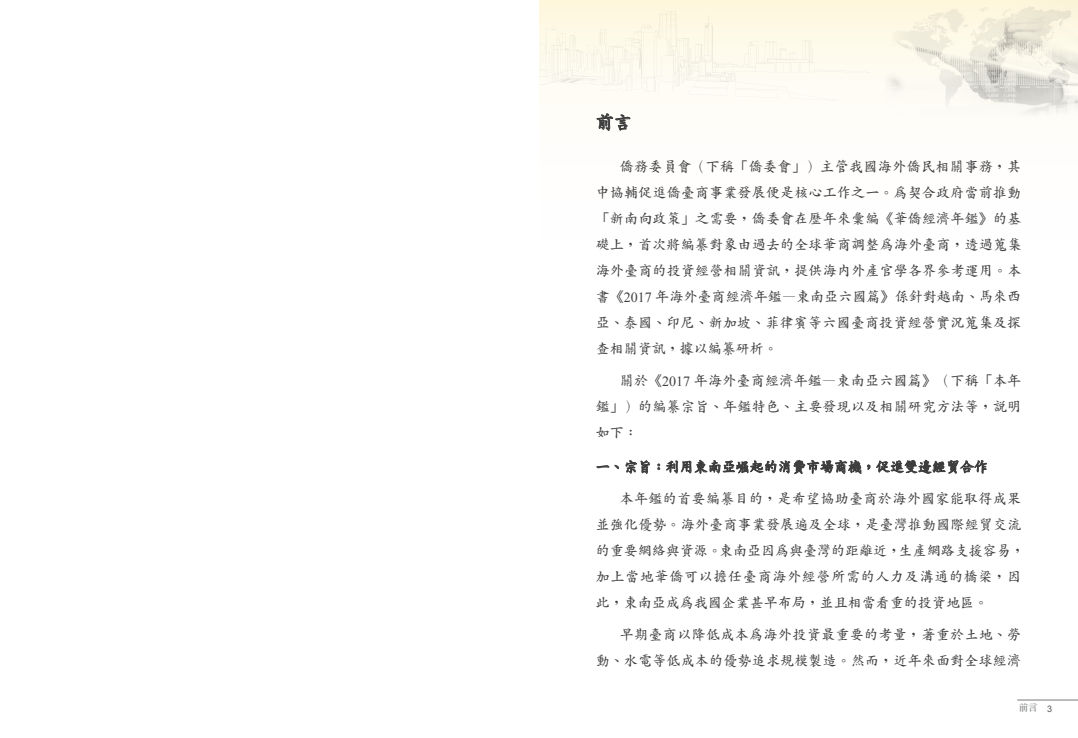
<style>
.page{position:relative;width:1078px;height:738px;background:#fff}
.page>*{position:absolute;margin:0;border:0;box-sizing:border-box;transform-origin:0 0}
.t1{font:700 18px "AR Kai B5";color:#3e3e3f}
.t2{font:700 14px/26px "AR Kai B5";letter-spacing:.015em;color:#3e3e3f;text-align:justify}
.t3{font:700 9.2px "AR Ming B5";color:#76787b}
.s1{font-family:"Times New Roman";font-weight:400}
.s2{font-family:"Arial";font-weight:400;font-size:9px;color:#57585a}
</style>
<div class="page">
<svg style="left:539px;top:11px;width:330px;height:89px"></svg>
<img style="left:539px;top:41px;width:127px;height:36px">
<img style="left:539px;top:17px;width:16px;height:23px">
<img style="left:652px;top:28px;width:15px;height:12px">
<img style="left:883px;top:0;width:194px;height:116px">
<hr style="left:1017px;top:699px;width:60px;height:1px;background:#76787b">
<svg style="left:596px;top:113px;width:34px;height:18px"></svg>
<svg style="left:596px;top:464px;width:22px;height:4px"></svg>
<svg style="left:625px;top:460px;width:24px;height:14px"></svg>
<svg style="left:657px;top:463px;width:3px;height:6px"></svg>
<svg style="left:666px;top:460px;width:195px;height:14px"></svg>
<svg style="left:867px;top:464px;width:3px;height:5px"></svg>
<svg style="left:876px;top:459px;width:110px;height:15px"></svg>
<p class="t1" style="left:595px;top:113px;width:37px">前言</p>
<p class="t2" style="left:595px;top:153px;width:427px;text-indent:24px">僑務委員會（下稱「僑委會」）主管我國海外僑民相關事務，其中協輔促進僑臺商事業發展便是核心工作之一。為契合政府當前推動「新南向政策」之需要，僑委會在歷年來彙編《華僑經濟年鑑》的基礎上，首次將編纂對象由過去的全球華商調整為海外臺商，透過蒐集海外臺商的投資經營相關資訊，提供海內外產官學各界參考運用。本書《<span class="s1">2017</span> 年海外臺商經濟年鑑—東南亞六國篇》係針對越南、馬來西亞、泰國、印尼、新加坡、菲律賓等六國臺商投資經營實況蒐集及探查相關資訊，據以編纂研析。</p>
<p class="t2" style="left:595px;top:367px;width:427px;text-indent:24px">關於《<span class="s1">2017</span> 年海外臺商經濟年鑑—東南亞六國篇》（下稱「本年鑑」）的編纂宗旨、年鑑特色、主要發現以及相關研究方法等，說明如下：</p>
<p class="t2" style="left:595px;top:453px;width:393px">一、宗旨：利用東南亞崛起的消費市場商機，促進雙邊經貿合作</p>
<p class="t2" style="left:595px;top:485px;width:430px;text-align:left;text-indent:24px">本年鑑的首要編纂目的，是希望協助臺商於海外國家能取得成果並強化優勢。海外臺商事業發展遍及全球，是臺灣推動國際經貿交流的重要網絡與資源。東南亞因為與臺灣的距離近，生產網路支援容易，加上當地華僑可以擔任臺商海外經營所需的人力及溝通的橋梁，因此，東南亞成為我國企業甚早布局，並且相當看重的投資地區。</p>
<p class="t2" style="left:595px;top:621px;width:427px;text-align:right">早期臺商以降低成本為海外投資最重要的考量，著重於土地、勞<br>動、水電等低成本的優勢追求規模製造。然而，近年來面對全球經濟</p>
<p class="t3" style="left:1018px;top:702px;width:34px">前言 <span class="s2">3</span></p>
</div>
